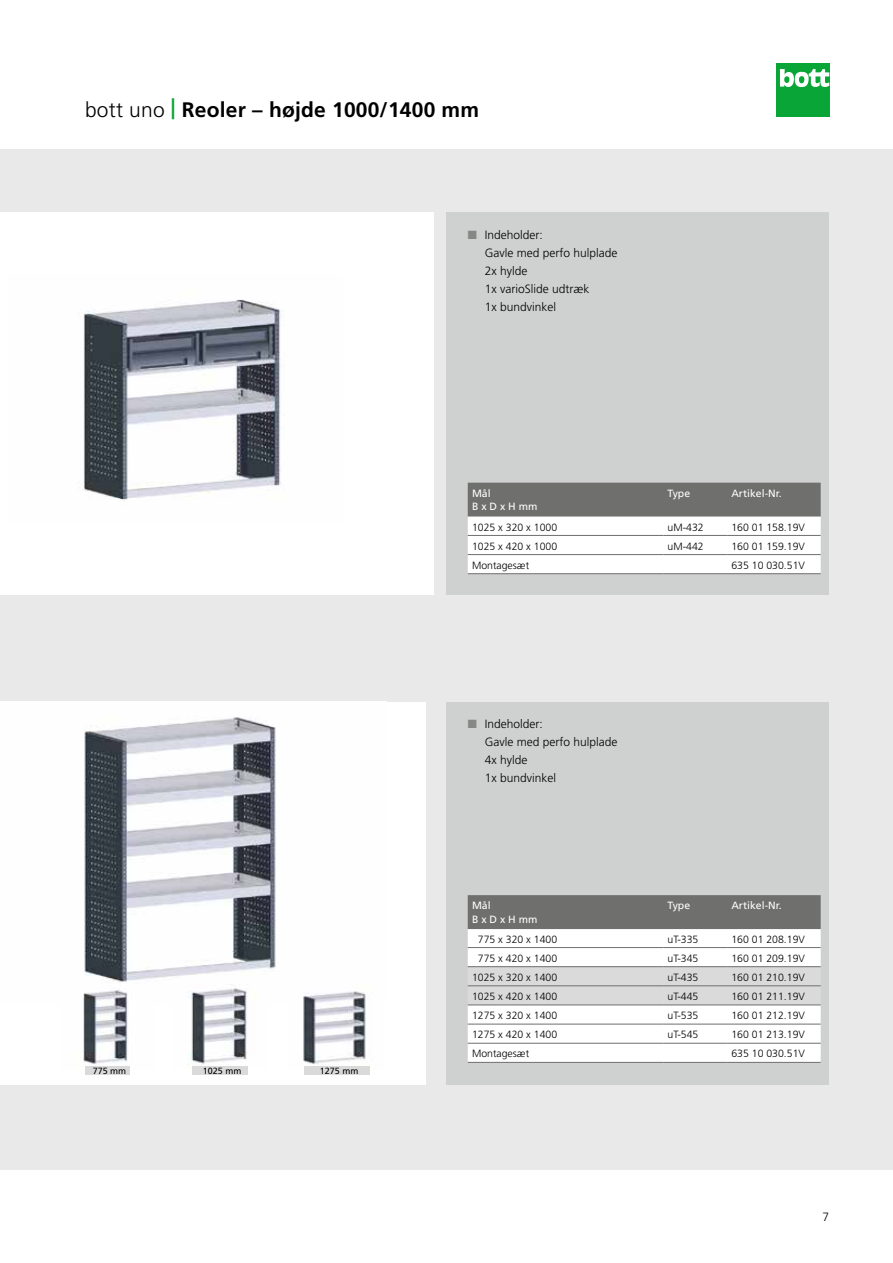
<style>
.page{position:relative;width:893px;height:1263px;background:#fff}
.page>*{position:absolute;margin:0;border:0;box-sizing:border-box;transform-origin:0 0}
.t1{font:700 21px "Frutiger LT Pro";letter-spacing:.01em;color:#000}
.t2{font:300 12px/18px "Frutiger LT Pro";color:#000}
.t3{font:300 10.5px "Frutiger LT Pro";color:#000}
.t4{font:10.5px/13.5px "Frutiger LT Pro";color:#fff}
.t5{font:9px "Frutiger LT Pro";color:#000}
.s1{font-weight:300}
.s2{color:#0aa537}
.s3{color:#878786}
</style>
<div class="page">
<div style="left:776px;top:64px;width:53px;height:53px;background:#0aa537"></div>
<svg style="left:780px;top:69px;width:49px;height:18px"></svg>
<div style="left:0;top:149px;width:893px;height:1020px;background:#e9e9e9"></div>
<div style="left:0;top:213px;width:434px;height:382px;background:#fff"></div>
<img style="left:78px;top:299px;width:204px;height:202px">
<div style="left:446px;top:213px;width:383px;height:382px;background:#cfd0d0"></div>
<svg style="left:468px;top:483px;width:353px;height:90px;background:#c7c7c7"></svg>
<hr style="left:468px;top:535px;width:195px;height:1px;background:#6f6f6e">
<hr style="left:663px;top:535px;width:64px;height:1px;background:#6f6f6e">
<hr style="left:727px;top:535px;width:94px;height:1px;background:#6f6f6e">
<hr style="left:468px;top:554px;width:195px;height:1px;background:#6f6f6e">
<hr style="left:663px;top:554px;width:64px;height:1px;background:#6f6f6e">
<hr style="left:727px;top:554px;width:94px;height:1px;background:#6f6f6e">
<hr style="left:468px;top:573px;width:195px;height:1px;background:#6f6f6e">
<hr style="left:663px;top:573px;width:64px;height:1px;background:#6f6f6e">
<hr style="left:727px;top:573px;width:94px;height:1px;background:#6f6f6e">
<div style="left:446px;top:702px;width:383px;height:382px;background:#cfd0d0"></div>
<div style="left:0;top:702px;width:425px;height:382px;background:#fff"></div>
<img style="left:84px;top:717px;width:192px;height:265px">
<img style="left:83px;top:989px;width:45px;height:76px">
<img style="left:188px;top:984px;width:68px;height:84px">
<img style="left:303px;top:991px;width:63px;height:73px">
<div style="left:468px;top:895px;width:353px;height:34px;background:#6f6f6e"></div>
<div style="left:468px;top:929px;width:353px;height:133px;background:#fff"></div>
<div style="left:468px;top:967px;width:353px;height:37px;background:#dadada"></div>
<hr style="left:468px;top:947px;width:195px;height:1px;background:#6f6f6e">
<hr style="left:663px;top:947px;width:64px;height:1px;background:#6f6f6e">
<hr style="left:727px;top:947px;width:94px;height:1px;background:#6f6f6e">
<hr style="left:468px;top:966px;width:195px;height:1px;background:#6f6f6e">
<hr style="left:663px;top:966px;width:64px;height:1px;background:#6f6f6e">
<hr style="left:727px;top:966px;width:94px;height:1px;background:#6f6f6e">
<hr style="left:468px;top:985px;width:195px;height:1px;background:#6f6f6e">
<hr style="left:663px;top:985px;width:64px;height:1px;background:#6f6f6e">
<hr style="left:727px;top:985px;width:94px;height:1px;background:#6f6f6e">
<hr style="left:468px;top:1004px;width:195px;height:1px;background:#6f6f6e">
<hr style="left:663px;top:1004px;width:64px;height:1px;background:#6f6f6e">
<hr style="left:727px;top:1004px;width:94px;height:1px;background:#6f6f6e">
<hr style="left:468px;top:1024px;width:195px;height:1px;background:#6f6f6e">
<hr style="left:663px;top:1024px;width:64px;height:1px;background:#6f6f6e">
<hr style="left:727px;top:1024px;width:94px;height:1px;background:#6f6f6e">
<hr style="left:468px;top:1043px;width:195px;height:1px;background:#6f6f6e">
<hr style="left:663px;top:1043px;width:64px;height:1px;background:#6f6f6e">
<hr style="left:727px;top:1043px;width:94px;height:1px;background:#6f6f6e">
<hr style="left:468px;top:1062px;width:195px;height:1px;background:#6f6f6e">
<hr style="left:663px;top:1062px;width:64px;height:1px;background:#6f6f6e">
<hr style="left:727px;top:1062px;width:94px;height:1px;background:#6f6f6e">
<div style="left:85px;top:1066px;width:45px;height:9px;background:#dadada"></div>
<div style="left:192px;top:1066px;width:56px;height:9px;background:#dadada"></div>
<div style="left:304px;top:1066px;width:66px;height:9px;background:#dadada"></div>
<h1 class="t1" style="left:85px;top:97px;width:396px"><span class="s1">bott uno</span> <span class="s2">|</span> Reoler – højde 1000/1400 mm</h1>
<p class="t2" style="left:485px;top:226px;width:134px;text-indent:-17px"><span class="s3">■</span> Indeholder:<br>Gavle med perfo hulplade<br>2x hylde<br>1x varioSlide udtræk<br>1x bundvinkel</p>
<p class="t5" style="left:93px;top:1066px;width:35px">775 mm</p>
<p class="t5" style="left:203px;top:1066px;width:40px">1025 mm</p>
<p class="t5" style="left:320px;top:1066px;width:40px">1275 mm</p>
<p class="t4" style="left:472px;top:487px;width:67px">Mål<br>B x D x H mm</p>
<p class="t4" style="left:668px;top:487px;width:24px">Type</p>
<p class="t4" style="left:731px;top:487px;width:52px">Artikel-Nr.</p>
<p class="t3" style="left:472px;top:521px;width:87px">1025 x 320 x 1000</p>
<p class="t3" style="left:668px;top:521px;width:38px">uM-432</p>
<p class="t3" style="left:731px;top:521px;width:75px">160 01 158.19V</p>
<p class="t3" style="left:472px;top:540px;width:87px">1025 x 420 x 1000</p>
<p class="t3" style="left:668px;top:540px;width:38px">uM-442</p>
<p class="t3" style="left:731px;top:540px;width:75px">160 01 159.19V</p>
<p class="t3" style="left:472px;top:559px;width:59px">Montagesæt</p>
<p class="t3" style="left:731px;top:559px;width:75px">635 10 030.51V</p>
<p class="t2" style="left:485px;top:715px;width:134px;text-indent:-17px"><span class="s3">■</span> Indeholder:<br>Gavle med perfo hulplade<br>4x hylde<br>1x bundvinkel</p>
<p class="t4" style="left:472px;top:899px;width:67px">Mål<br>B x D x H mm</p>
<p class="t4" style="left:668px;top:899px;width:24px">Type</p>
<p class="t4" style="left:731px;top:899px;width:52px">Artikel-Nr.</p>
<p class="t3" style="left:478px;top:933px;width:81px">775 x 320 x 1400</p>
<p class="t3" style="left:668px;top:933px;width:32px">uT-335</p>
<p class="t3" style="left:731px;top:933px;width:75px">160 01 208.19V</p>
<p class="t3" style="left:478px;top:952px;width:81px">775 x 420 x 1400</p>
<p class="t3" style="left:668px;top:952px;width:32px">uT-345</p>
<p class="t3" style="left:731px;top:952px;width:75px">160 01 209.19V</p>
<p class="t3" style="left:472px;top:971px;width:87px">1025 x 320 x 1400</p>
<p class="t3" style="left:668px;top:971px;width:32px">uT-435</p>
<p class="t3" style="left:731px;top:971px;width:75px">160 01 210.19V</p>
<p class="t3" style="left:472px;top:990px;width:87px">1025 x 420 x 1400</p>
<p class="t3" style="left:668px;top:990px;width:32px">uT-445</p>
<p class="t3" style="left:731px;top:990px;width:75px">160 01 211.19V</p>
<p class="t3" style="left:472px;top:1009px;width:87px">1275 x 320 x 1400</p>
<p class="t3" style="left:668px;top:1009px;width:32px">uT-535</p>
<p class="t3" style="left:731px;top:1009px;width:75px">160 01 212.19V</p>
<p class="t3" style="left:472px;top:1028px;width:87px">1275 x 420 x 1400</p>
<p class="t3" style="left:668px;top:1028px;width:32px">uT-545</p>
<p class="t3" style="left:731px;top:1028px;width:75px">160 01 213.19V</p>
<p class="t3" style="left:472px;top:1048px;width:59px">Montagesæt</p>
<p class="t3" style="left:731px;top:1048px;width:75px">635 10 030.51V</p>
<p class="t2" style="left:822px;top:1208px;width:8px">7</p>
</div>
